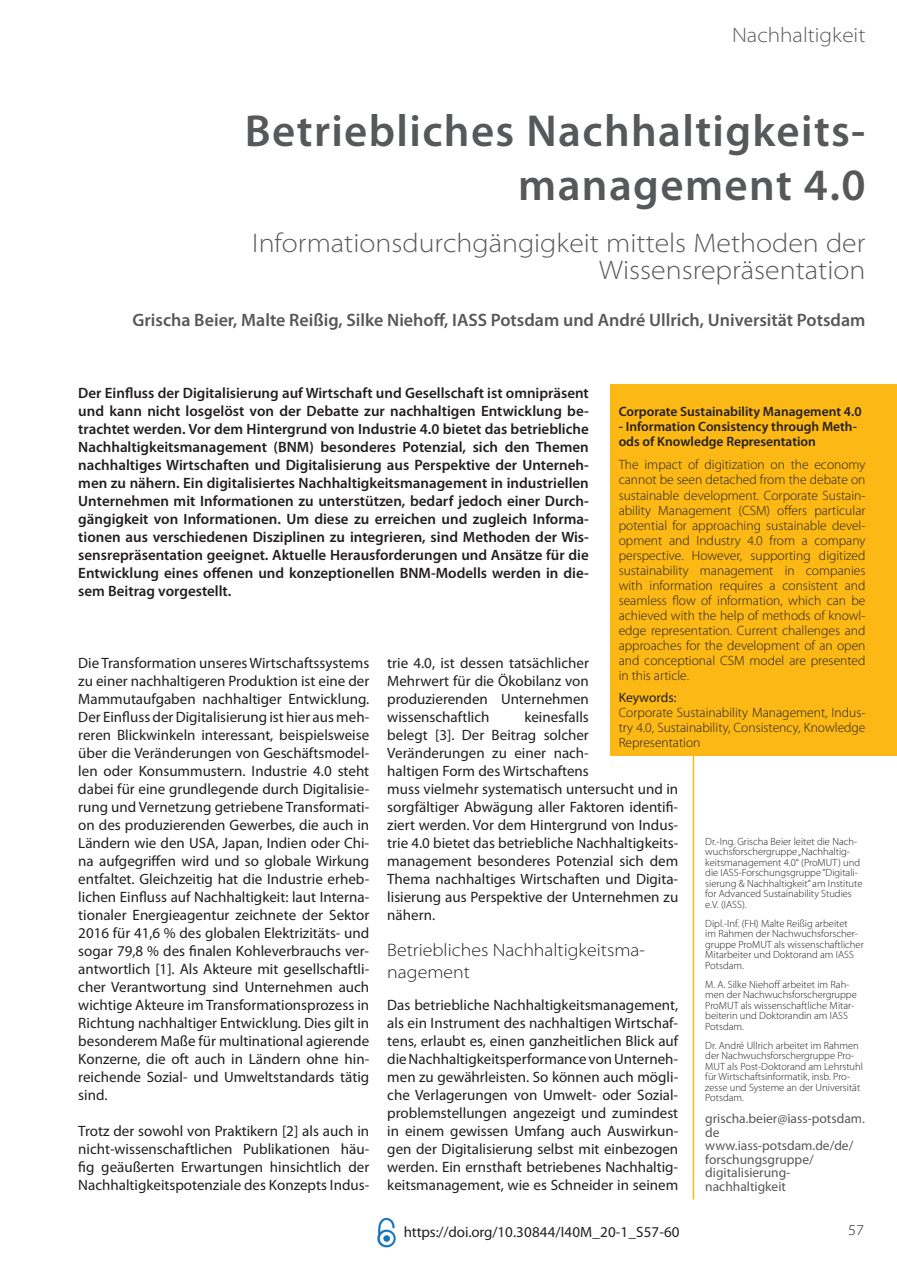
<style>
.page{position:relative;width:897px;height:1267px;background:#fff}
.page>*{position:absolute;margin:0;border:0;box-sizing:border-box;transform-origin:0 0}
.t1{font:600 45px/54px "Myriad Pro";letter-spacing:.03em;color:#57585a;text-align:right}
.t2{font:300 semi-expanded 27px/27px "Myriad Pro";color:#57585a;text-align:right}
.t3{font:300 semi-expanded 21px "Myriad Pro";color:#57585a}
.t4{font:600 18px "Myriad Pro";color:#57585a}
.t5{font:300 semi-expanded 18px/21.6px "Myriad Pro";color:#231f20}
.t6{font:15px/18px "Myriad Pro";color:#231f20;text-align:justify}
.t7{font:600 15px/18px "Myriad Pro";color:#231f20;text-align:justify}
.t8{font:300 semi-expanded 15px "Myriad Pro";color:#231f20}
.t9{font:300 13.5px/15px "Myriad Pro";color:#231f20;text-align:justify}
.t10{font:600 13.5px/15px "Myriad Pro";color:#231f20}
.t11{font:13.5px/13.5px "Myriad Pro";color:#57585a}
.t12{font:13.5px "Myriad Pro";color:#231f20}
.t13{font:300 10.5px/10.5px "Myriad Pro";color:#231f20}
</style>
<div class="page">
<hr style="left:692px;top:114px;width:2px;height:1085px;background:#fcb814">
<img style="left:377px;top:1217px;width:19px;height:30px">
<div style="left:78px;top:108px;width:787px;height:285px;background:#fff"></div>
<div style="left:610px;top:384px;width:286px;height:371px;background:#fcb814"></div>
<h3 class="t3" style="left:732px;top:23px;width:135px">Nachhaltigkeit</h3>
<h1 class="t1" style="left:245px;top:104px;width:622px">Betriebliches Nachhaltigkeits&shy;management 4.0</h1>
<h2 class="t2" style="left:252px;top:230px;width:615px">Informationsdurchgängigkeit mittels Methoden der<br>Wissensrepräsentation</h2>
<p class="t4" style="left:132px;top:310px;width:734px">Grischa Beier, Malte Reißig, Silke Niehoff, IASS Potsdam und André Ullrich, Universität Potsdam</p>
<p class="t7" style="left:78px;top:384px;width:512px">Der Einfluss der Digitalisierung auf Wirtschaft und Gesellschaft ist omnipräsent und kann nicht losgelöst von der Debatte zur nachhaltigen Entwicklung be&shy;trachtet werden. Vor dem Hintergrund von Industrie 4.0 bietet das betriebliche Nachhaltigkeitsmanagement (BNM) besonderes Potenzial, sich den Themen nachhaltiges Wirtschaften und Digitalisierung aus Perspektive der Unterneh&shy;men zu nähern. Ein digitalisiertes Nachhaltigkeitsmanagement in industriellen Unternehmen mit Informationen zu unterstützen, bedarf jedoch einer Durch&shy;gängigkeit von Informationen. Um diese zu erreichen und zugleich Informa&shy;tionen aus verschiedenen Disziplinen zu integrieren, sind Methoden der Wis&shy;sensrepräsentation geeignet. Aktuelle Herausforderungen und Ansätze für die Entwicklung eines offenen und konzeptionellen BNM-Modells werden in die&shy;sem Beitrag vorgestellt.</p>
<p class="t10" style="left:618px;top:404px;width:244px">Corporate Sustainability Management 4.0</p>
<p class="t10" style="left:618px;top:419px;width:240px">- Information Consistency through Meth&shy;ods of Knowledge Representation</p>
<p class="t9" style="left:618px;top:457px;width:248px">The impact of digitization on the economy cannot be seen detached from the debate on sustainable development. Corporate Sustain&shy;ability Management (CSM) offers particular potential for approaching sustainable devel&shy;opment and Industry 4.0 from a company perspective. However, supporting digitized sustainability management in companies with information requires a consistent and seamless flow of information, which can be achieved with the help of methods of knowl&shy;edge representation. Current challenges and approaches for the development of an open and conceptional CSM model are presented in this article.</p>
<p class="t12" style="left:618px;top:689px;width:59px">Keywords:</p>
<p class="t9" style="left:618px;top:704px;width:248px">Corporate Sustainability Management, Indus&shy;try 4.0, Sustainability, Consistency, Knowledge Representation</p>
<p class="t6" style="left:78px;top:654px;width:292px">Die Transformation unseres Wirtschaftssystems zu einer nachhaltigeren Produktion ist eine der Mammutaufgaben nachhaltiger Entwicklung.<br>Der Einfluss der Digitalisierung ist hier aus meh&shy;reren Blickwinkeln interessant, beispielsweise über die Veränderungen von Geschäftsmodel&shy;len oder Konsummustern. Industrie 4.0 steht dabei für eine grundlegende durch Digitalisie&shy;rung und Vernetzung getriebene Transformati&shy;on des produzierenden Gewerbes, die auch in Ländern wie den USA, Japan, Indien oder Chi&shy;na aufgegriffen wird und so globale Wirkung entfaltet. Gleichzeitig hat die Industrie erheb&shy;lichen Einfluss auf Nachhaltigkeit: laut Interna&shy;tionaler Energieagentur zeichnete der Sektor 2016 für 41,6 % des globalen Elektrizitäts- und sogar 79,8 % des finalen Kohleverbrauchs ver&shy;antwortlich [1]. Als Akteure mit gesellschaftli&shy;cher Verantwortung sind Unternehmen auch wichtige Akteure im Transformationsprozess in Richtung nachhaltiger Entwicklung. Dies gilt in besonderem Maße für multinational agierende Konzerne, die oft auch in Ländern ohne hin&shy;reichende Sozial- und Umweltstandards tätig sind.</p>
<p class="t6" style="left:78px;top:1122px;width:292px">Trotz der sowohl von Praktikern [2] als auch in nicht-wissenschaftlichen Publikationen häu&shy;fig geäußerten Erwartungen hinsichtlich der Nachhaltigkeitspotenziale des Konzepts Indus-</p>
<p class="t6" style="left:387px;top:654px;width:203px">trie 4.0, ist dessen tatsächlicher Mehrwert für die Ökobilanz von produzierenden Unternehmen wissenschaftlich</p>
<p class="t6" style="left:387px;top:708px;width:292px;text-align:left;text-indent:137px">keinesfalls<br>belegt [3]. Der Beitrag solcher Veränderungen zu einer nach-<br>haltigen Form des Wirtschaftens<br>muss vielmehr systematisch untersucht und in sorgfältiger Abwägung aller Faktoren identifi&shy;ziert werden. Vor dem Hintergrund von Indus&shy;trie 4.0 bietet das betriebliche Nachhaltigkeits&shy;management besonderes Potenzial sich dem Thema nachhaltiges Wirtschaften und Digita&shy;lisierung aus Perspektive der Unternehmen zu nähern.</p>
<p class="t5" style="left:387px;top:939px;width:259px">Betriebliches Nachhaltigkeitsma&shy;nagement</p>
<p class="t6" style="left:387px;top:996px;width:292px">Das betriebliche Nachhaltigkeitsmanagement, als ein Instrument des nachhaltigen Wirtschaf&shy;tens, erlaubt es, einen ganzheitlichen Blick auf die Nachhaltigkeitsperformance von Unterneh&shy;men zu gewährleisten. So können auch mögli&shy;che Verlagerungen von Umwelt- oder Sozial&shy;problemstellungen angezeigt und zumindest in einem gewissen Umfang auch Auswirkun&shy;gen der Digitalisierung selbst mit einbezogen werden. Ein ernsthaft betriebenes Nachhaltig&shy;keitsmanagement, wie es Schneider in seinem</p>
<p class="t13" style="left:705px;top:836px;width:159px">Dr.-Ing. Grischa Beier leitet die Nach&shy;wuchsforschergruppe „Nachhaltig&shy;keitsmanagement 4.0“ (ProMUT) und die IASS-Forschungsgruppe “Digitali&shy;sierung &amp; Nachhaltigkeit” am Institute for Advanced Sustainability Studies e.V. (IASS).</p>
<p class="t13" style="left:705px;top:918px;width:160px">Dipl.-Inf. (FH) Malte Reißig arbeitet<br>im Rahmen der Nachwuchsforscher&shy;gruppe ProMUT als wissenschaftlicher<br>Mitarbeiter und Doktorand am IASS<br>Potsdam.</p>
<p class="t13" style="left:705px;top:979px;width:153px">M. A. Silke Niehoff arbeitet im Rah&shy;men der Nachwuchsforschergruppe<br>ProMUT als wissenschaftliche Mitar&shy;beiterin und Doktorandin am IASS<br>Potsdam.</p>
<p class="t13" style="left:705px;top:1040px;width:159px">Dr. André Ullrich arbeitet im Rahmen der Nachwuchsforschergruppe Pro-<br>MUT als Post-Doktorand am Lehrstuhl für Wirtschaftsinformatik, insb. Pro&shy;zesse und Systeme an der Universität<br>Potsdam.</p>
<p class="t11" style="left:705px;top:1112px;width:161px">grischa.beier@iass-potsdam. de www.iass-potsdam.de/de/ forschungsgruppe/ digitalisierung&shy;nachhaltigkeit</p>
<p class="t6" style="left:403px;top:1223px;width:277px">https://doi.org/10.30844/I40M_20-1_S57-60</p>
<p class="t8" style="left:847px;top:1221px;width:17px">57</p>
</div>
